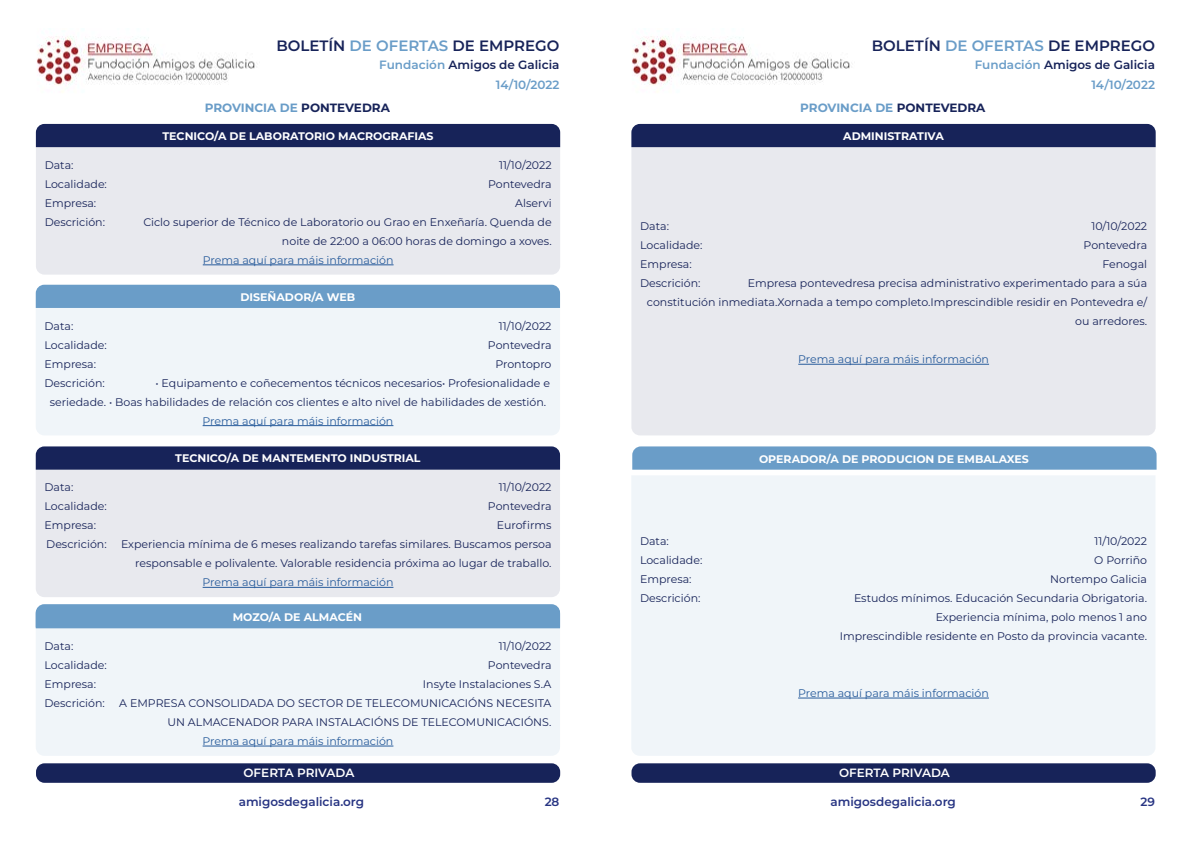
<style>
.page{position:relative;width:1191px;height:842px;background:#fff}
.page>*{position:absolute;margin:0;border:0;box-sizing:border-box;transform-origin:0 0}
.t1{font:600 15px "Montserrat";color:#172359}
.t2{font:600 12px "Montserrat";color:#172359}
.t3{font:600 12px "Montserrat";color:#283583}
.t4{font:700 12px "Montserrat";color:#6a9dc8}
.t5{font:600 12px "Montserrat";letter-spacing:-.005em;color:#fff}
.t6{font:600 12px "Montserrat";color:#6a9dc8}
.t7{font:11px/19px "Montserrat";color:#172359;text-align:right}
.t8{font:11px "Montserrat";color:#275b9b}
.t9{font:700 11px "Montserrat";color:#fff}
.s1{color:#6a9dc8}
.s2{color:#172359}
</style>
<div class="page">
<img style="left:37px;top:36px;width:218px;height:56px">
<img style="left:632px;top:36px;width:218px;height:56px">
<div style="left:36px;top:763px;width:524px;height:20px;background:#172359;border-radius:9px"></div>
<div style="left:36px;top:147px;width:524px;height:128px;background:#e8e9ee"></div>
<div style="left:36px;top:308px;width:524px;height:127px;background:#f0f5f9"></div>
<div style="left:36px;top:470px;width:524px;height:127px;background:#e8e9ee"></div>
<div style="left:36px;top:628px;width:524px;height:128px;background:#f0f5f9"></div>
<div style="left:36px;top:124px;width:524px;height:23px;background:#172359"></div>
<div style="left:36px;top:285px;width:524px;height:23px;background:#6a9dc8"></div>
<svg style="left:36px;top:446px;width:524px;height:24px;background:#1e2a5e"></svg>
<div style="left:36px;top:604px;width:524px;height:24px;background:#6a9dc8"></div>
<hr style="left:203px;top:265px;width:190px;height:1px;background:#275b9b">
<hr style="left:203px;top:425px;width:190px;height:1px;background:#275b9b">
<hr style="left:203px;top:587px;width:190px;height:1px;background:#275b9b">
<hr style="left:203px;top:746px;width:190px;height:1px;background:#275b9b">
<div style="left:631px;top:763px;width:524px;height:20px;background:#172359;border-radius:9px"></div>
<div style="left:631px;top:147px;width:524px;height:288px;background:#e8e9ee"></div>
<div style="left:631px;top:476px;width:524px;height:280px;background:#f0f5f9"></div>
<div style="left:631px;top:124px;width:524px;height:23px;background:#172359"></div>
<svg style="left:632px;top:446px;width:524px;height:24px;background:#6fa0c9"></svg>
<hr style="left:798px;top:364px;width:191px;height:1px;background:#275b9b">
<hr style="left:798px;top:698px;width:191px;height:1px;background:#275b9b">
<h1 class="t1" style="left:276px;top:35px;width:285px">BOLETÍN <span class="s1">DE OFERTAS</span> DE EMPREGO</h1>
<p class="t2" style="left:379px;top:56px;width:182px"><span class="s1">Fundación</span> Amigos de Galicia</p>
<h1 class="t1" style="left:872px;top:35px;width:285px">BOLETÍN <span class="s1">DE OFERTAS</span> DE EMPREGO</h1>
<p class="t2" style="left:974px;top:56px;width:182px"><span class="s1">Fundación</span> Amigos de Galicia</p>
<p class="t4" style="left:205px;top:99px;width:187px">PROVINCIA DE <span class="s2">PONTEVEDRA</span></p>
<p class="t9" style="left:162px;top:129px;width:273px">TECNICO/A DE LABORATORIO MACROGRAFIAS</p>
<p class="t6" style="left:496px;top:77px;width:65px">14/10/2022</p>
<p class="t6" style="left:1091px;top:77px;width:65px">14/10/2022</p>
<p class="t4" style="left:800px;top:99px;width:187px">PROVINCIA DE <span class="s2">PONTEVEDRA</span></p>
<p class="t9" style="left:843px;top:128px;width:102px">ADMINISTRATIVA</p>
<p class="t7" style="left:45px;top:155px;width:30px">Data:</p>
<p class="t7" style="left:499px;top:155px;width:54px">11/10/2022</p>
<p class="t7" style="left:45px;top:174px;width:64px">Localidade:</p>
<p class="t7" style="left:488px;top:174px;width:65px">Pontevedra</p>
<p class="t7" style="left:45px;top:193px;width:53px">Empresa:</p>
<p class="t7" style="left:515px;top:193px;width:38px">Alservi</p>
<p class="t7" style="left:45px;top:212px;width:62px">Descrición:</p>
<p class="t7" style="left:143px;top:212px;width:410px">Ciclo superior de Técnico de Laboratorio ou Grao en Enxeñaría. Quenda de noite de 22:00 a 06:00 horas de domingo a xoves.</p>
<p class="t8" style="left:203px;top:252px;width:192px">Prema aquí para máis información</p>
<p class="t9" style="left:240px;top:289px;width:116px">DISEÑADOR/A WEB</p>
<p class="t7" style="left:45px;top:316px;width:30px">Data:</p>
<p class="t7" style="left:499px;top:316px;width:54px">11/10/2022</p>
<p class="t7" style="left:45px;top:335px;width:64px">Localidade:</p>
<p class="t7" style="left:488px;top:335px;width:65px">Pontevedra</p>
<p class="t7" style="left:45px;top:354px;width:53px">Empresa:</p>
<p class="t7" style="left:495px;top:354px;width:58px">Prontopro</p>
<p class="t7" style="left:45px;top:373px;width:62px">Descrición:</p>
<p class="t7" style="left:50px;top:373px;width:502px;text-align:left;text-indent:106px">• Equipamento e coñecementos técnicos necesarios• Profesionalidade e seriedade. • Boas habilidades de relación cos clientes e alto nivel de habilidades de xestión.</p>
<p class="t8" style="left:203px;top:413px;width:192px">Prema aquí para máis información</p>
<p class="t9" style="left:175px;top:451px;width:247px">TECNICO/A DE MANTEMENTO INDUSTRIAL</p>
<p class="t7" style="left:45px;top:477px;width:30px">Data:</p>
<p class="t7" style="left:499px;top:477px;width:54px">11/10/2022</p>
<p class="t7" style="left:45px;top:496px;width:64px">Localidade:</p>
<p class="t7" style="left:488px;top:496px;width:65px">Pontevedra</p>
<p class="t7" style="left:45px;top:515px;width:53px">Empresa:</p>
<p class="t7" style="left:497px;top:515px;width:56px">Eurofirms</p>
<p class="t7" style="left:46px;top:534px;width:62px">Descrición:</p>
<p class="t7" style="left:121px;top:534px;width:432px">Experiencia mínima de 6 meses realizando tarefas similares. Buscamos persoa responsable e polivalente. Valorable residencia próxima ao lugar de traballo.</p>
<p class="t8" style="left:203px;top:575px;width:192px">Prema aquí para máis información</p>
<p class="t9" style="left:233px;top:609px;width:131px">MOZO/A DE ALMACÉN</p>
<p class="t7" style="left:45px;top:636px;width:30px">Data:</p>
<p class="t7" style="left:499px;top:636px;width:54px">11/10/2022</p>
<p class="t7" style="left:45px;top:655px;width:64px">Localidade:</p>
<p class="t7" style="left:488px;top:655px;width:65px">Pontevedra</p>
<p class="t7" style="left:45px;top:674px;width:53px">Empresa:</p>
<p class="t7" style="left:423px;top:674px;width:130px">Insyte Instalaciones S.A</p>
<p class="t7" style="left:45px;top:693px;width:62px">Descrición:</p>
<p class="t7" style="left:119px;top:693px;width:434px">A EMPRESA CONSOLIDADA DO SECTOR DE TELECOMUNICACIÓNS NECESITA<br>UN ALMACENADOR PARA INSTALACIÓNS DE TELECOMUNICACIÓNS.</p>
<p class="t8" style="left:203px;top:733px;width:192px">Prema aquí para máis información</p>
<p class="t5" style="left:243px;top:765px;width:112px">OFERTA PRIVADA</p>
<p class="t7" style="left:640px;top:216px;width:30px">Data:</p>
<p class="t7" style="left:1091px;top:216px;width:57px">10/10/2022</p>
<p class="t7" style="left:640px;top:235px;width:64px">Localidade:</p>
<p class="t7" style="left:1083px;top:235px;width:65px">Pontevedra</p>
<p class="t7" style="left:640px;top:254px;width:53px">Empresa:</p>
<p class="t7" style="left:1102px;top:254px;width:46px">Fenogal</p>
<p class="t7" style="left:640px;top:273px;width:62px">Descrición:</p>
<p class="t7" style="left:647px;top:273px;width:502px">Empresa pontevedresa precisa administrativo experimentado para a súa<br>constitución inmediata.Xornada a tempo completo.Imprescindible residir en Pontevedra e/ ou arredores.</p>
<p class="t8" style="left:798px;top:352px;width:192px">Prema aquí para máis información</p>
<p class="t9" style="left:759px;top:451px;width:271px">OPERADOR/A DE PRODUCION DE EMBALAXES</p>
<p class="t7" style="left:640px;top:531px;width:30px">Data:</p>
<p class="t7" style="left:1094px;top:531px;width:54px">11/10/2022</p>
<p class="t7" style="left:640px;top:550px;width:64px">Localidade:</p>
<p class="t7" style="left:1094px;top:550px;width:54px">O Porriño</p>
<p class="t7" style="left:640px;top:569px;width:53px">Empresa:</p>
<p class="t7" style="left:1050px;top:569px;width:98px">Nortempo Galicia</p>
<p class="t7" style="left:640px;top:588px;width:62px">Descrición:</p>
<p class="t7" style="left:839px;top:588px;width:309px">Estudos mínimos. Educación Secundaria Obrigatoria.<br>Experiencia mínima, polo menos 1 ano<br>Imprescindible residente en Posto da provincia vacante.</p>
<p class="t8" style="left:798px;top:685px;width:192px">Prema aquí para máis información</p>
<p class="t5" style="left:839px;top:765px;width:112px">OFERTA PRIVADA</p>
<p class="t3" style="left:239px;top:793px;width:127px">amigosdegalicia.org</p>
<p class="t3" style="left:544px;top:793px;width:16px">28</p>
<p class="t3" style="left:1140px;top:793px;width:16px">29</p>
<p class="t3" style="left:830px;top:793px;width:127px">amigosdegalicia.org</p>
</div>
